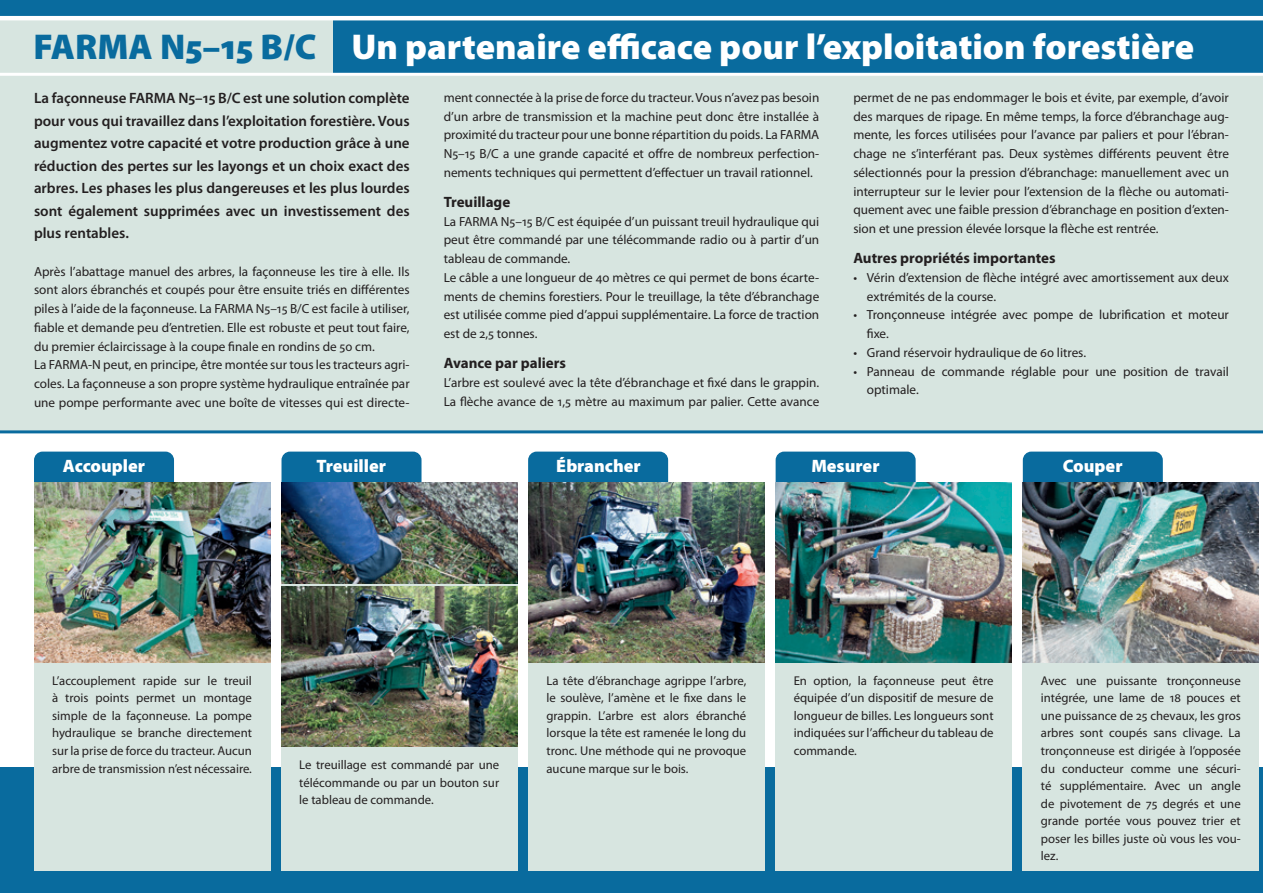
<style>
.page{position:relative;width:1263px;height:893px;background:#fff}
.page>*{position:absolute;margin:0;border:0;box-sizing:border-box;transform-origin:0 0}
.t1{font:900 36px "Myriad Pro";color:#fff}
.t2{font:900 18px "Myriad Pro";color:#fff}
.t3{font:600 15px/22.5px "Myriad Pro";color:#231f20;text-align:justify}
.t4{font:700 15px "Myriad Pro";color:#231f20}
.t5{font:13.2px/18.8px "Myriad Pro";color:#231f20}
.t6{font:12.75px/17.5px "Myriad Pro";color:#231f20;text-align:justify}
.s1{color:#096b9e}
</style>
<div class="page">
<div style="left:34px;top:452px;width:140px;height:31px;background:#096b9e"></div>
<div style="left:281px;top:452px;width:140px;height:31px;background:#096b9e"></div>
<div style="left:528px;top:452px;width:140px;height:31px;background:#096b9e"></div>
<div style="left:776px;top:452px;width:140px;height:31px;background:#096b9e"></div>
<div style="left:1023px;top:452px;width:140px;height:31px;background:#096b9e"></div>
<div style="left:0;top:768px;width:1263px;height:125px;background:#096b9e"></div>
<div style="left:0;top:2px;width:1263px;height:428px;background:#d7e5e0"></div>
<div style="left:34px;top:527px;width:236px;height:345px;background:#d7e5e0"></div>
<img style="left:34px;top:483px;width:236px;height:179px">
<div style="left:528px;top:527px;width:236px;height:345px;background:#d7e5e0"></div>
<img style="left:528px;top:483px;width:236px;height:179px">
<div style="left:776px;top:527px;width:236px;height:345px;background:#d7e5e0"></div>
<img style="left:776px;top:483px;width:236px;height:179px">
<div style="left:1023px;top:527px;width:236px;height:345px;background:#d7e5e0"></div>
<img style="left:1023px;top:483px;width:236px;height:179px">
<div style="left:281px;top:527px;width:236px;height:345px;background:#d7e5e0"></div>
<img style="left:281px;top:483px;width:236px;height:101px">
<hr style="left:0;top:430px;width:1263px;height:3px;background:#096b9e">
<div style="left:334px;top:19px;width:929px;height:55px;background:#096b9e"></div>
<hr style="left:0;top:73px;width:1263px;height:3px;background:#fff">
<div style="left:0;top:0;width:1263px;height:17px;background:#096b9e"></div>
<hr style="left:0;top:16px;width:1263px;height:4px;background:#fff">
<img style="left:281px;top:587px;width:236px;height:159px">
<h1 class="t1" style="left:34px;top:23px;width:1162px"><span class="s1">FARMA N5–15 B/C</span> Un partenaire efficace pour l’exploitation forestière</h1>
<p class="t3" style="left:34px;top:87px;width:377px">La façonneuse FARMA N5–15 B/C est une solution complète pour vous qui travaillez dans l’exploitation forestière. Vous augmentez votre capacité et votre production grâce à une réduction des pertes sur les layongs et un choix exact des arbres. Les phases les plus dangereuses et les plus lourdes sont également supprimées avec un investissement des plus rentables.</p>
<p class="t5" style="left:34px;top:262px;width:377px">Après l’abattage manuel des arbres, la façonneuse les tire à elle. Ils sont alors ébranchés et coupés pour être ensuite triés en différentes piles à l’aide de la façonneuse. La FARMA N5–15 B/C est facile à utiliser, fiable et demande peu d’entretien. Elle est robuste et peut tout faire, du premier éclaircissage à la coupe finale en rondins de 50 cm.<br>La FARMA-N peut, en principe, être montée sur tous les tracteurs agri&shy;coles. La façonneuse a son propre système hydraulique entraînée par une pompe performante avec une boîte de vitesses qui est directe-</p>
<p class="t5" style="left:444px;top:88px;width:377px;text-align:justify">ment connectée à la prise de force du tracteur. Vous n’avez pas besoin d’un arbre de transmission et la machine peut donc être installée à proximité du tracteur pour une bonne répartition du poids. La FARMA N5–15 B/C a une grande capacité et offre de nombreux perfection&shy;nements techniques qui permettent d’effectuer un travail rationnel.</p>
<p class="t4" style="left:444px;top:192px;width:68px">Treuillage</p>
<p class="t5" style="left:444px;top:212px;width:377px">La FARMA N5–15 B/C est équipée d’un puissant treuil hydraulique qui peut être commandé par une télécommande radio ou à partir d’un tableau de commande.<br>Le câble a une longueur de 40 mètres ce qui permet de bons écarte&shy;ments de chemins forestiers. Pour le treuillage, la tête d’ébranchage est utilisée comme pied d’appui supplémentaire. La force de traction est de 2,5 tonnes.</p>
<p class="t4" style="left:444px;top:353px;width:124px">Avance par paliers</p>
<p class="t5" style="left:444px;top:373px;width:377px">L’arbre est soulevé avec la tête d’ébranchage et fixé dans le grappin.<br>La flèche avance de 1,5 mètre au maximum par palier. Cette avance</p>
<p class="t5" style="left:853px;top:88px;width:377px;text-align:justify">permet de ne pas endommager le bois et évite, par exemple, d’avoir des marques de ripage. En même temps, la force d’ébranchage aug&shy;mente, les forces utilisées pour l’avance par paliers et pour l’ébran&shy;chage ne s’interférant pas. Deux systèmes différents peuvent être sélectionnés pour la pression d’ébranchage: manuellement avec un interrupteur sur le levier pour l’extension de la flèche ou automati&shy;quement avec une faible pression d’ébranchage en position d’exten&shy;sion et une pression élevée lorsque la flèche est rentrée.</p>
<p class="t4" style="left:853px;top:248px;width:204px">Autres propriétés importantes</p>
<p class="t5" style="left:867px;top:268px;width:364px;text-indent:-14px">• Vérin d’extension de flèche intégré avec amortissement aux deux extrémités de la course.</p>
<p class="t5" style="left:867px;top:305px;width:364px;text-indent:-14px">• Tronçonneuse intégrée avec pompe de lubrification et moteur fixe.</p>
<p class="t5" style="left:853px;top:343px;width:234px">• Grand réservoir hydraulique de 60 litres.</p>
<p class="t5" style="left:867px;top:362px;width:364px;text-indent:-14px">• Panneau de commande réglable pour une position de travail optimale.</p>
<h2 class="t2" style="left:63px;top:454px;width:84px">Accoupler</h2>
<h2 class="t2" style="left:317px;top:454px;width:71px">Treuiller</h2>
<h2 class="t2" style="left:556px;top:454px;width:86px">Ébrancher</h2>
<h2 class="t2" style="left:811px;top:454px;width:70px">Mesurer</h2>
<h2 class="t2" style="left:1063px;top:454px;width:61px">Couper</h2>
<p class="t6" style="left:52px;top:671px;width:201px">L’accouplement rapide sur le treuil à trois points permet un montage simple de la façonneuse. La pompe hydraulique se branche directement sur la prise de force du tracteur. Aucun arbre de transmission n’est nécessaire.</p>
<p class="t6" style="left:299px;top:756px;width:201px">Le treuillage est commandé par une télécommande ou par un bouton sur le tableau de commande.</p>
<p class="t6" style="left:546px;top:671px;width:201px">La tête d’ébranchage agrippe l’arbre, le soulève, l’amène et le fixe dans le grappin. L’arbre est alors ébranché lorsque la tête est ramenée le long du tronc. Une méthode qui ne provoque aucune marque sur le bois.</p>
<p class="t6" style="left:794px;top:671px;width:201px">En option, la façonneuse peut être équipée d’un dispositif de mesure de longueur de billes. Les longueurs sont indiquées sur l’afficheur du tableau de commande.</p>
<p class="t6" style="left:1041px;top:671px;width:201px">Avec une puissante tronçonneuse intégrée, une lame de 18 pouces et une puissance de 25 chevaux, les gros arbres sont coupés sans clivage. La tronçonneuse est dirigée à l’opposée du conducteur comme une sécuri&shy;té supplémentaire. Avec un angle de pivotement de 75 degrés et une grande portée vous pouvez trier et poser les billes juste où vous les vou&shy;lez.</p>
</div>
